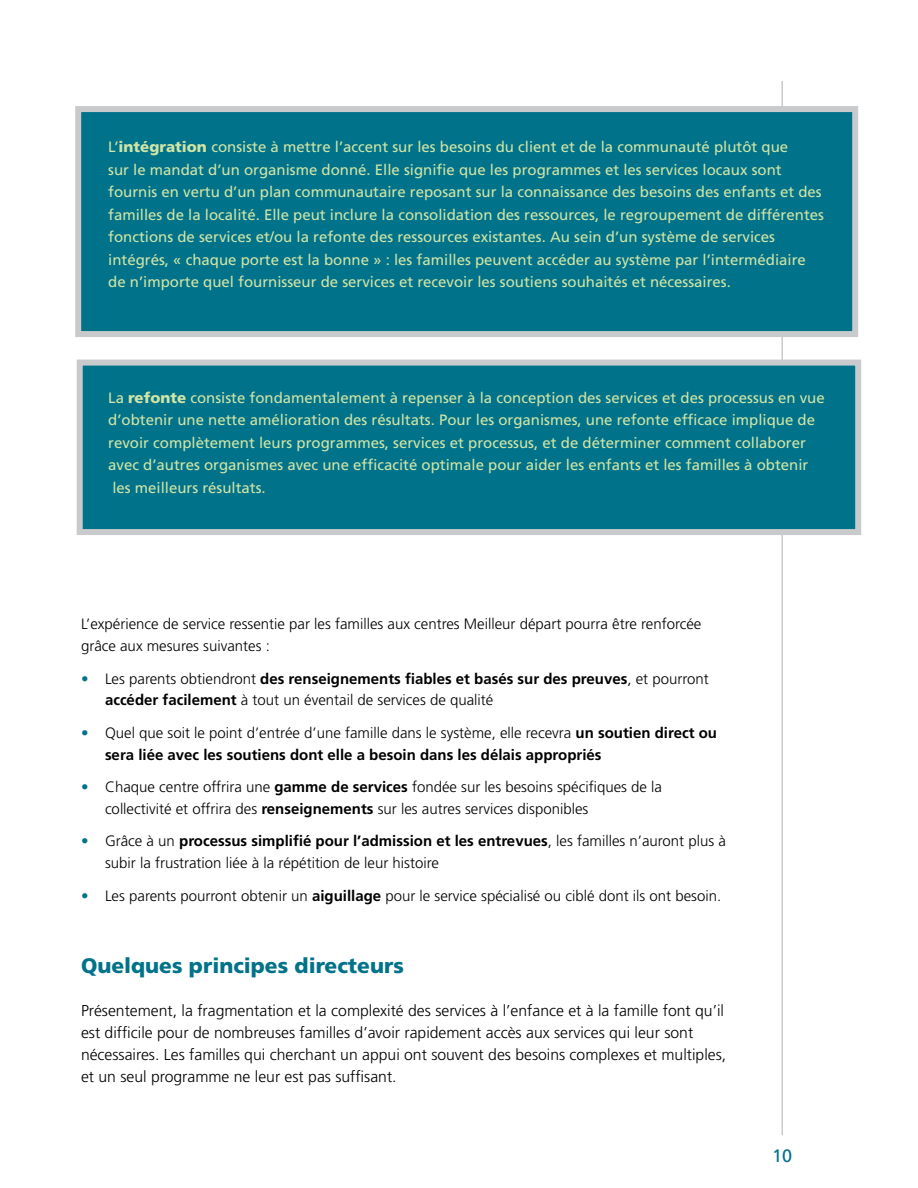
<style>
.page{position:relative;width:918px;height:1188px;background:#fff}
.page>*{position:absolute;margin:0;border:0;box-sizing:border-box;transform-origin:0 0}
.t1{font:900 21px "Frutiger";color:#00728a}
.t2{font:18px "Frutiger";color:#00728a}
.t3{font:300 15.75px/21.8px "Frutiger";color:#000}
.t4{font:15px/22.5px "Frutiger";color:#d0e4a6}
.t5{font:300 15px/21.8px "Frutiger";color:#000}
.t6{font:700 15px/21.8px "Frutiger";color:#000}
.s1{font-weight:900}
.s2{color:#00728a}
.s3{font-weight:700}
.s4{font-weight:300;color:#00728a}
.s5{font-weight:300}
</style>
<div class="page">
<hr style="left:782px;top:81px;width:1px;height:1054px;background:#c9cacc">
<div style="left:75px;top:106px;width:783px;height:231px;background:#00728a;border:6px solid #c9cacc"></div>
<div style="left:77px;top:360px;width:784px;height:175px;background:#00728a;border:6px solid #c9cacc"></div>
<p class="t4" style="left:108px;top:136px;width:717px">L’<span class="s1">intégration</span> consiste à mettre l’accent sur les besoins du client et de la communauté plutôt que<br>sur le mandat d’un organisme donné. Elle signifie que les programmes et les services locaux sont fournis en vertu d’un plan communautaire reposant sur la connaissance des besoins des enfants et des familles de la localité. Elle peut inclure la consolidation des ressources, le regroupement de différentes fonctions de services et/ou la refonte des ressources existantes. Au sein d’un système de services intégrés, « chaque porte est la bonne » : les familles peuvent accéder au système par l’intermédiaire de n’importe quel fournisseur de services et recevoir les soutiens souhaités et nécessaires.</p>
<p class="t4" style="left:108px;top:387px;width:718px">La <span class="s1">refonte</span> consiste fondamentalement à repenser à la conception des services et des processus en vue d’obtenir une nette amélioration des résultats. Pour les organismes, une refonte efficace implique de revoir complètement leurs programmes, services et processus, et de déterminer comment collaborer avec d’autres organismes avec une efficacité optimale pour aider les enfants et les familles à obtenir les meilleurs résultats.</p>
<p class="t5" style="left:81px;top:613px;width:622px">L’expérience de service ressentie par les familles aux centres Meilleur départ pourra être renforcée grâce aux mesures suivantes :</p>
<p class="t5" style="left:105px;top:668px;width:605px;text-indent:-24px"><span class="s2">•</span> Les parents obtiendront <span class="s3">des renseignements fiables et basés sur des preuves</span>, et pourront <span class="s3">accéder facilement</span> à tout un éventail de services de qualité</p>
<p class="t6" style="left:105px;top:722px;width:614px;text-indent:-24px"><span class="s4">•</span> <span class="s5">Quel que soit le point d’entrée d’une famille dans le système, elle recevra</span> un soutien direct ou sera liée avec les soutiens dont elle a besoin dans les délais appropriés</p>
<p class="t5" style="left:105px;top:776px;width:559px;text-indent:-24px"><span class="s2">•</span> Chaque centre offrira une <span class="s3">gamme de services</span> fondée sur les besoins spécifiques de la collectivité et offrira des <span class="s3">renseignements</span> sur les autres services disponibles</p>
<p class="t5" style="left:105px;top:831px;width:622px;text-indent:-24px"><span class="s2">•</span> Grâce à un <span class="s3">processus simplifié pour l’admission et les entrevues</span>, les familles n’auront plus à subir la frustration liée à la répétition de leur histoire</p>
<p class="t5" style="left:81px;top:885px;width:642px"><span class="s2">•</span> Les parents pourront obtenir un <span class="s3">aiguillage</span> pour le service spécialisé ou ciblé dont ils ont besoin.</p>
<h1 class="t1" style="left:81px;top:953px;width:324px">Quelques principes directeurs</h1>
<p class="t3" style="left:81px;top:1000px;width:647px">Présentement, la fragmentation et la complexité des services à l’enfance et à la famille font qu’il est difficile pour de nombreuses familles d’avoir rapidement accès aux services qui leur sont nécessaires. Les familles qui cherchant un appui ont souvent des besoins complexes et multiples, et un seul programme ne leur est pas suffisant.</p>
<p class="t2" style="left:772px;top:1146px;width:22px">10</p>
</div>
